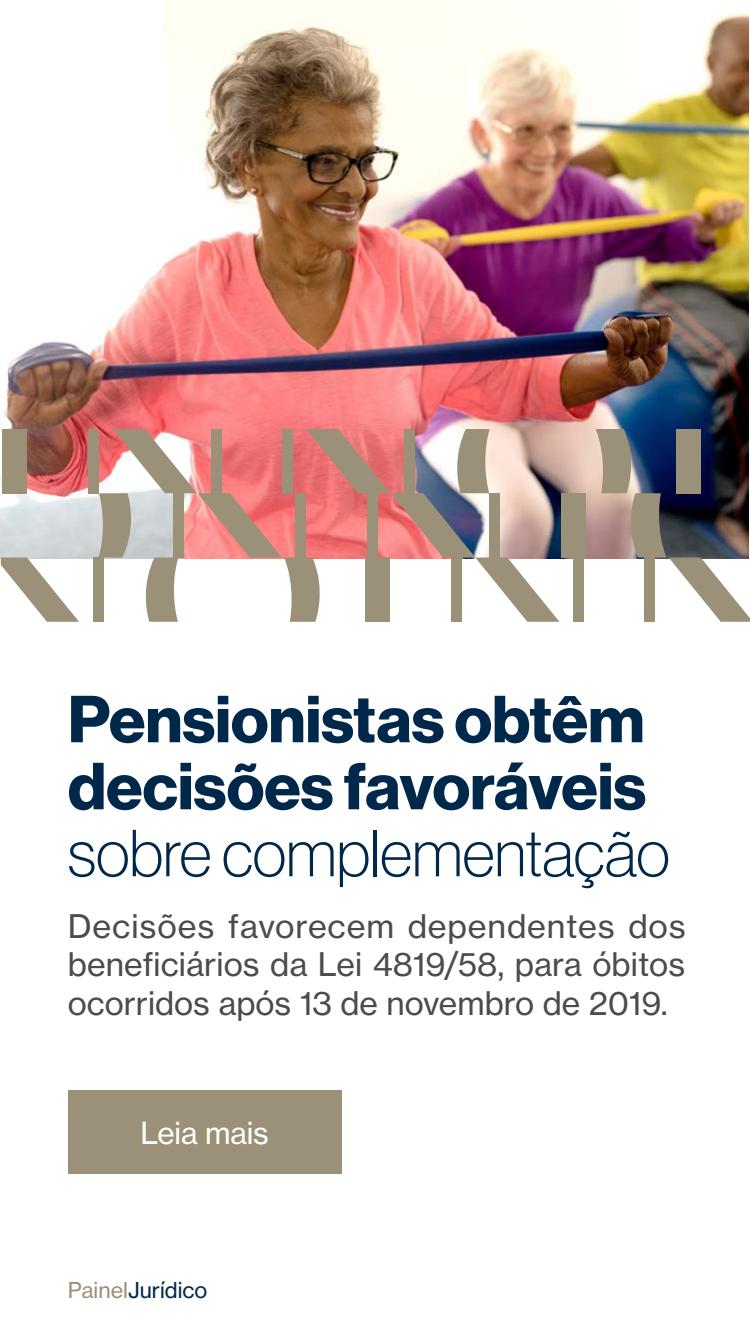
<style>
.page{position:relative;width:750px;height:1334px;background:#fff}
.page>*{position:absolute;margin:0;border:0;box-sizing:border-box;transform-origin:0 0}
.t1{font:65px/67px "N Haas Grotesk DS Pro 75 Bd";color:#00284b}
.t2{font:65px "N Haas Grotesk DS Pro 35 X Lt";color:#00284b}
.t3{font:32px/38.4px "N Haas Grotesk TX Pro 55 Rg";color:#4e4b48;text-align:justify}
.t4{font:30px "N Haas Grotesk TX Pro 55 Rg";letter-spacing:-.01em;color:#fff}
.t5{font:21.6px "N Haas Grotesk TX Pro 55 Rg";color:#00284b}
.s1{color:#9b9178}
</style>
<div class="page">
<img style="left:0;top:0;width:749px;height:558px">
<div style="left:68px;top:1091px;width:273px;height:83px;background:#9b9178"></div>
<div style="left:3px;top:429px;width:24px;height:64px;background:#9b9178"></div>
<div style="left:89px;top:429px;width:10px;height:64px;background:#9b9178"></div>
<div style="left:561px;top:493px;width:25px;height:65px;background:#9b9178"></div>
<div style="left:93px;top:558px;width:10px;height:64px;background:#9b9178"></div>
<svg style="left:1px;top:558px;width:78px;height:64px"></svg>
<div style="left:573px;top:558px;width:11px;height:64px;background:#9b9178"></div>
<svg style="left:98px;top:429px;width:462px;height:193px"></svg>
<div style="left:365px;top:558px;width:25px;height:64px;background:#9b9178"></div>
<div style="left:451px;top:558px;width:11px;height:64px;background:#9b9178"></div>
<svg style="left:596px;top:429px;width:154px;height:193px"></svg>
<h1 class="t1" style="left:68px;top:687px;width:580px">Pensionistas obtêm decisões favoráveis</h1>
<h1 class="t2" style="left:68px;top:817px;width:603px">sobre complementação</h1>
<p class="t3" style="left:68px;top:907px;width:619px">Decisões favorecem dependentes dos beneficiários da Lei 4819/58, para óbitos ocorridos após 13 de novembro de 2019.</p>
<p class="t4" style="left:141px;top:1115px;width:130px">Leia mais</p>
<p class="t5" style="left:68px;top:1277px;width:141px"><span class="s1">Painel</span>Jurídico</p>
</div>
